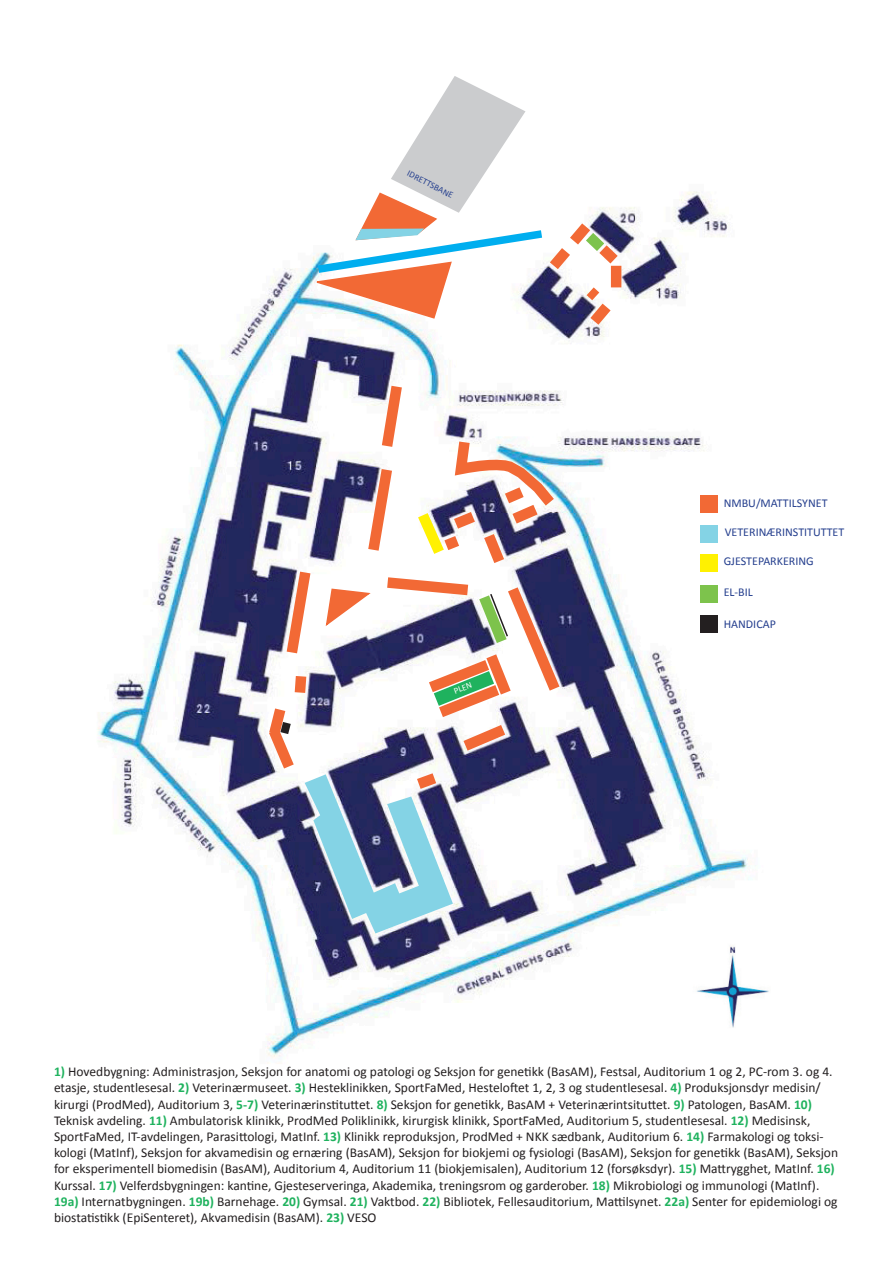
<style>
.page{position:relative;width:893px;height:1263px;background:#fff}
.page>*{position:absolute;margin:0;border:0;box-sizing:border-box;transform-origin:0 0}
.t1{font:13.5px/16.2px "Calibri";color:#231f20}
.t2{font:12px "Calibri";color:#253f8e}
.t3{font:9px "Calibri";color:#253f8e}
.t4{font:9px "Calibri";color:#fff}
.s1{font-weight:700;color:#1fb25e}
</style>
<div class="page">
<img style="left:98px;top:191px;width:658px;height:869px">
<div style="left:700px;top:495px;width:17px;height:18px;background:#f26935"></div>
<div style="left:700px;top:525px;width:17px;height:17px;background:#84d3e5"></div>
<div style="left:700px;top:554px;width:17px;height:18px;background:#fff101"></div>
<div style="left:700px;top:585px;width:17px;height:18px;background:#7dc34c"></div>
<div style="left:700px;top:615px;width:17px;height:18px;background:#231f20"></div>
<svg style="left:310px;top:76px;width:319px;height:260px"></svg>
<svg style="left:260px;top:375px;width:308px;height:558px"></svg>
<img style="left:678px;top:941px;width:91px;height:98px">
<p class="t3" style="left:410px;top:168px;width:52px;rotate:27deg">IDRETTSBANE</p>
<p class="t4" style="left:452px;top:685px;width:20px;rotate:-20deg">PLEN</p>
<p class="t2" style="left:724px;top:495px;width:105px">NMBU/MATTILSYNET</p>
<p class="t2" style="left:725px;top:524px;width:121px">VETERINÆRINSTITUTTET</p>
<p class="t2" style="left:724px;top:553px;width:92px">GJESTEPARKERING</p>
<p class="t2" style="left:724px;top:585px;width:31px">EL-BIL</p>
<p class="t2" style="left:724px;top:616px;width:54px">HANDICAP</p>
<p class="t1" style="left:54px;top:1064px;width:786px"><span class="s1">1)</span> Hovedbygning: Administrasjon, Seksjon for anatomi og patologi og Seksjon for genetikk (BasAM), Festsal, Auditorium 1 og 2, PC-rom 3. og 4. etasje, studentlesesal. <span class="s1">2)</span> Veterinærmuseet. <span class="s1">3)</span> Hesteklinikken, SportFaMed, Hesteloftet 1, 2, 3 og studentlesesal. <span class="s1">4)</span> Produksjonsdyr medisin/ kirurgi (ProdMed), Auditorium 3, <span class="s1">5-7)</span> Veterinærinstituttet. <span class="s1">8)</span> Seksjon for genetikk, BasAM + Veterinærintsituttet. <span class="s1">9)</span> Patologen, BasAM. <span class="s1">10)<br></span>Teknisk avdeling. <span class="s1">11)</span> Ambulatorisk klinikk, ProdMed Poliklinikk, kirurgisk klinikk, SportFaMed, Auditorium 5, studentlesesal. <span class="s1">12)</span> Medisinsk, SportFaMed, IT-avdelingen, Parasittologi, MatInf. <span class="s1">13)</span> Klinikk reproduksjon, ProdMed + NKK sædbank, Auditorium 6. <span class="s1">14)</span> Farmakologi og toksi&shy;kologi (MatInf), Seksjon for akvamedisin og ernæring (BasAM), Seksjon for biokjemi og fysiologi (BasAM), Seksjon for genetikk (BasAM), Seksjon for eksperimentell biomedisin (BasAM), Auditorium 4, Auditorium 11 (biokjemisalen), Auditorium 12 (forsøksdyr). <span class="s1">15)</span> Mattrygghet, MatInf. <span class="s1">16)<br></span>Kurssal. <span class="s1">17)</span> Velferdsbygningen: kantine, Gjesteserveringa, Akademika, treningsrom og garderober. <span class="s1">18)</span> Mikrobiologi og immunologi (MatInf).<br><span class="s1">19a)</span> Internatbygningen. <span class="s1">19b)</span> Barnehage. <span class="s1">20)</span> Gymsal. <span class="s1">21)</span> Vaktbod. <span class="s1">22)</span> Bibliotek, Fellesauditorium, Mattilsynet. <span class="s1">22a)</span> Senter for epidemiologi og biostatistikk (EpiSenteret), Akvamedisin (BasAM). <span class="s1">23)</span> VESO</p>
</div>
